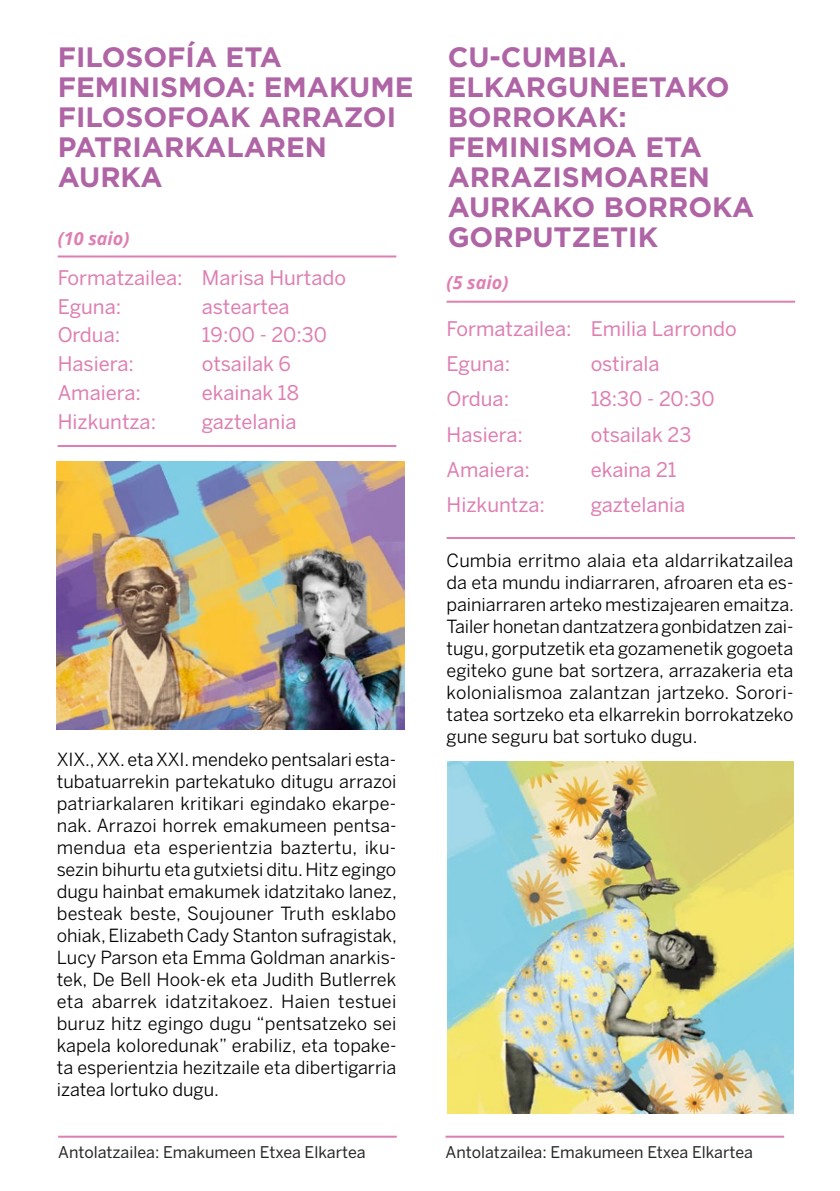
<style>
.page{position:relative;width:840px;height:1191px;background:#fff}
.page>*{position:absolute;margin:0;border:0;box-sizing:border-box;transform-origin:0 0}
.t1{font:700 28px/30px "Gotham";color:#af65a5}
.t2{font:20px/35.2px "Benton Sans";color:#de7fb2}
.t3{font:18px/22px "Benton Sans";color:#000;text-align:justify}
.t4{font:italic 700 18px "Open Sans";color:#de7fb2}
.t5{font:16px "Benton Sans";color:#282827}
</style>
<div class="page">
<hr style="left:446px;top:301px;width:348px;height:2px;background:#de7fb2">
<hr style="left:446px;top:537px;width:348px;height:2px;background:#de7fb2">
<hr style="left:58px;top:1135px;width:338px;height:2px;background:#de7fb2">
<hr style="left:58px;top:255px;width:338px;height:2px;background:#de7fb2">
<hr style="left:58px;top:445px;width:338px;height:2px;background:#de7fb2">
<hr style="left:445px;top:1135px;width:338px;height:2px;background:#de7fb2">
<img style="left:447px;top:761px;width:346px;height:352px">
<img style="left:57px;top:461px;width:347px;height:268px">
<h1 class="t1" style="left:58px;top:41px;width:357px">FILOSOFÍA ETA<br>FEMINISMOA: EMAKUME<br>FILOSOFOAK ARRAZOI<br>PATRIARKALAREN<br>AURKA</h1>
<p class="t4" style="left:58px;top:225px;width:73px">(10 saio)</p>
<p class="t2" style="left:58px;top:263px;width:290px;line-height:28.8px">Formatzailea: Marisa Hurtado<br>Eguna:</p>
<p class="t2" style="left:202px;top:288px;width:89px">asteartea</p>
<p class="t2" style="left:58px;top:317px;width:64px">Ordua:</p>
<p class="t2" style="left:202px;top:317px;width:127px">19:00 - 20:30</p>
<p class="t2" style="left:58px;top:346px;width:78px">Hasiera:</p>
<p class="t2" style="left:202px;top:346px;width:91px">otsailak 6</p>
<p class="t2" style="left:58px;top:375px;width:85px">Amaiera:</p>
<p class="t2" style="left:202px;top:375px;width:99px">ekainak 18</p>
<p class="t2" style="left:58px;top:404px;width:100px">Hizkuntza:</p>
<p class="t2" style="left:202px;top:404px;width:96px">gaztelania</p>
<p class="t3" style="left:57px;top:748px;width:341px">XIX., XX. eta XXI. mendeko pentsalari esta&shy;tubatuarrekin partekatuko ditugu arrazoi patriarkalaren kritikari egindako ekarpe&shy;nak. Arrazoi horrek emakumeen pentsa&shy;mendua eta esperientzia baztertu, iku&shy;sezin bihurtu eta gutxietsi ditu. Hitz egingo dugu hainbat emakumek idatzitako lanez, besteak beste, Soujouner Truth esklabo ohiak, Elizabeth Cady Stanton sufragistak, Lucy Parson eta Emma Goldman anarkis&shy;tek, De Bell Hook-ek eta Judith Butlerrek eta abarrek idatzitakoez. Haien testuei buruz hitz egingo dugu “pentsatzeko sei kapela koloredunak” erabiliz, eta topake&shy;ta esperientzia hezitzaile eta dibertigarria izatea lortuko dugu.</p>
<p class="t5" style="left:58px;top:1142px;width:309px">Antolatzailea: Emakumeen Etxea Elkartea</p>
<h1 class="t1" style="left:447px;top:41px;width:308px">CU-CUMBIA.<br>ELKARGUNEETAKO<br>BORROKAK:<br>FEMINISMOA ETA<br>ARRAZISMOAREN<br>AURKAKO BORROKA<br>GORPUTZETIK</h1>
<p class="t4" style="left:446px;top:270px;width:63px">(5 saio)</p>
<p class="t2" style="left:446px;top:311px;width:292px">Formatzailea: Emilia Larrondo<br>Eguna:</p>
<p class="t2" style="left:590px;top:346px;width:70px">ostirala</p>
<p class="t2" style="left:446px;top:381px;width:64px">Ordua:</p>
<p class="t2" style="left:590px;top:381px;width:125px">18:30 - 20:30</p>
<p class="t2" style="left:446px;top:416px;width:78px">Hasiera:</p>
<p class="t2" style="left:590px;top:416px;width:102px">otsailak 23</p>
<p class="t2" style="left:446px;top:452px;width:85px">Amaiera:</p>
<p class="t2" style="left:590px;top:452px;width:87px">ekaina 21</p>
<p class="t2" style="left:446px;top:487px;width:100px">Hizkuntza:</p>
<p class="t2" style="left:590px;top:487px;width:96px">gaztelania</p>
<p class="t3" style="left:446px;top:549px;width:348px">Cumbia erritmo alaia eta aldarrikatzailea da eta mundu indiarraren, afroaren eta es&shy;painiarraren arteko mestizajearen emaitza.<br>Tailer honetan dantzatzera gonbidatzen zai&shy;tugu, gorputzetik eta gozamenetik gogoeta egiteko gune bat sortzera, arrazakeria eta kolonialismoa zalantzan jartzeko. Sorori&shy;tatea sortzeko eta elkarrekin borrokatzeko gune seguru bat sortuko dugu.</p>
<p class="t5" style="left:445px;top:1142px;width:309px">Antolatzailea: Emakumeen Etxea Elkartea</p>
</div>
